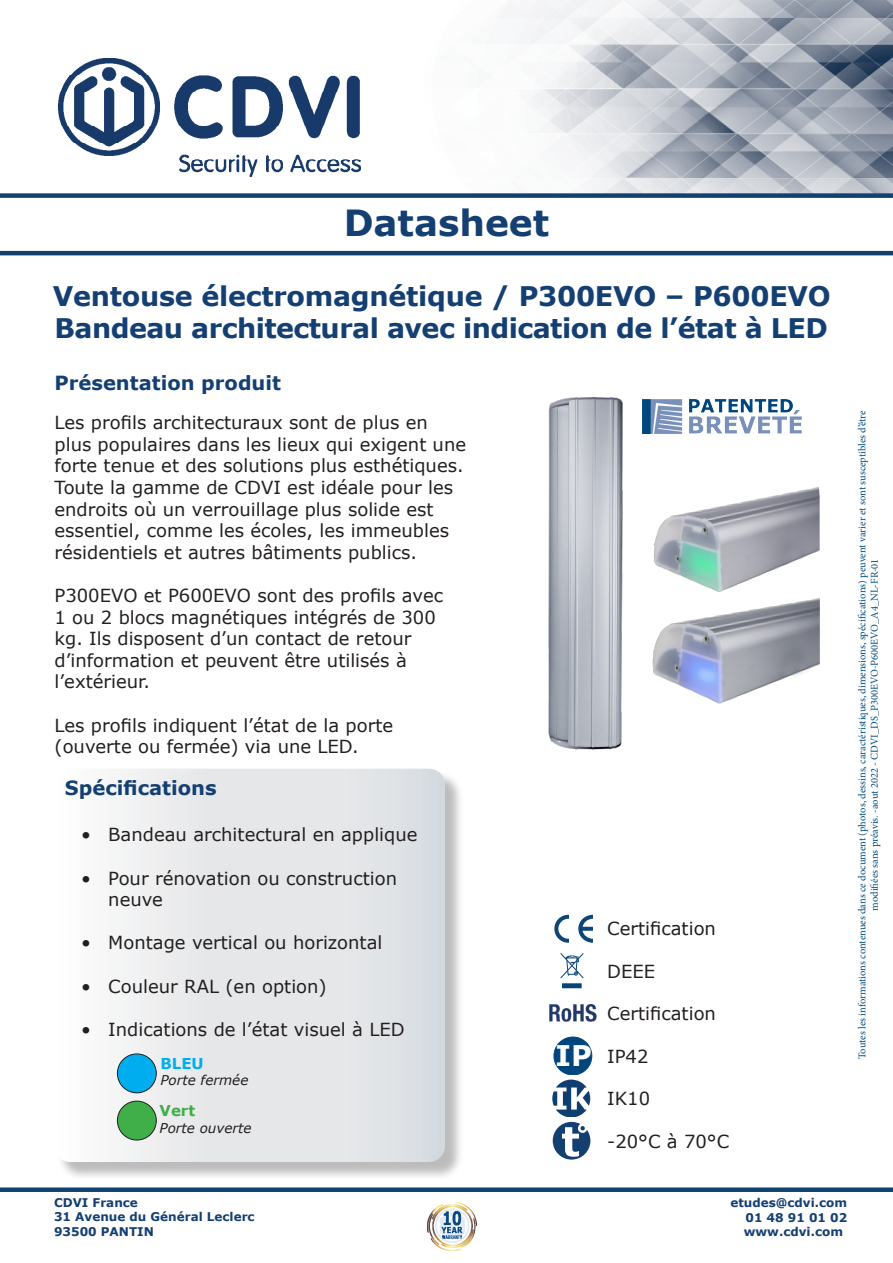
<style>
.page{position:relative;width:893px;height:1263px;background:#fff}
.page>*{position:absolute;margin:0;border:0;box-sizing:border-box;transform-origin:0 0}
.t1{font:700 36px "Verdana";color:#143f72}
.t2{font:700 28.35px "Verdana";color:#fff}
.t3{font:700 27px "Verdana";letter-spacing:-.02em;color:#143f72}
.t4{font:700 19.5px "Verdana";color:#143f72}
.t5{font:18px/21.6px "Verdana";color:#231f20}
.t6{font:700 15px "Verdana";color:#00aeef}
.t7{font:700 15px "Verdana";color:#40ae49}
.t8{font:italic 13.5px "Verdana";color:#231f20}
.t9{font:700 12px/14.4px "Verdana";color:#143f72}
.t10{font:10.5px/12.6px "Minion Pro";color:#014d7f;text-align:center}
</style>
<div class="page">
<img style="left:360px;top:0;width:533px;height:193px">
<div style="left:0;top:193px;width:893px;height:5px;background:#143f72"></div>
<div style="left:0;top:1187px;width:893px;height:5px;background:#0f4372"></div>
<hr style="left:0;top:251px;width:893px;height:4px;background:#143f71">
<img style="left:57px;top:59px;width:303px;height:118px">
<img style="left:548px;top:397px;width:242px;height:353px">
<div style="left:56px;top:771px;width:408px;height:409px;background:#231f20;opacity:.3"></div>
<svg style="left:56px;top:769px;width:389px;height:393px"></svg>
<img style="left:427px;top:1202px;width:50px;height:48px">
<img style="left:628px;top:469px;width:192px;height:121px">
<img style="left:628px;top:590px;width:192px;height:134px">
<img style="left:643px;top:400px;width:159px;height:34px">
<div style="left:117px;top:1054px;width:39px;height:39px;background:#00aeef;border-radius:50%"></div>
<div style="left:117px;top:1053px;width:40px;height:40px;border:1px solid #231f20;border-radius:50%"></div>
<div style="left:117px;top:1101px;width:39px;height:39px;background:#40ae49;border-radius:50%"></div>
<div style="left:117px;top:1101px;width:40px;height:39px;border:1px solid #231f20;border-radius:50%"></div>
<svg style="left:578px;top:915px;width:15px;height:28px"></svg>
<svg style="left:554px;top:915px;width:15px;height:28px"></svg>
<svg style="left:560px;top:953px;width:24px;height:35px"></svg>
<img style="left:549px;top:1004px;width:48px;height:18px">
<div style="left:554px;top:1037px;width:38px;height:38px;background:#00467e;border-radius:50%"></div>
<div style="left:554px;top:1037px;width:38px;height:38px;border:1px solid #00467e;border-radius:50%"></div>
<svg style="left:552px;top:1079px;width:38px;height:80px"></svg>
<p class="t1" style="left:344px;top:197px;width:207px">Datasheet</p>
<p class="t3" style="left:53px;top:277px;width:779px">Ventouse électromagnétique / P300EVO – P600EVO</p>
<p class="t3" style="left:54px;top:309px;width:775px">Bandeau architectural avec indication de l’état à LED</p>
<p class="t4" style="left:55px;top:369px;width:228px">Présentation produit</p>
<p class="t5" style="left:55px;top:412px;width:413px">Les profils architecturaux sont de plus en plus populaires dans les lieux qui exigent une forte tenue et des solutions plus esthétiques.<br>Toute la gamme de CDVI est idéale pour les endroits où un verrouillage plus solide est essentiel, comme les écoles, les immeubles résidentiels et autres bâtiments publics.</p>
<p class="t5" style="left:55px;top:584px;width:390px">P300EVO et P600EVO sont des profils avec 1 ou 2 blocs magnétiques intégrés de 300 kg. Ils disposent d’un contact de retour d’information et peuvent être utilisés à l’extérieur.</p>
<p class="t5" style="left:55px;top:714px;width:340px">Les profils indiquent l’état de la porte (ouverte ou fermée) via une LED.</p>
<p class="t4" style="left:65px;top:774px;width:153px">Spécifications</p>
<p class="t5" style="left:81px;top:824px;width:338px">• Bandeau architectural en applique</p>
<p class="t5" style="left:108px;top:867px;width:290px;text-indent:-27px">• Pour rénovation ou construction neuve</p>
<p class="t5" style="left:81px;top:932px;width:303px">• Montage vertical ou horizontal</p>
<p class="t5" style="left:81px;top:975px;width:247px">• Couleur RAL (en option)</p>
<p class="t5" style="left:81px;top:1018px;width:325px">• Indications de l’état visuel à LED</p>
<p class="t5" style="left:607px;top:917px;width:110px">Certification</p>
<p class="t5" style="left:607px;top:960px;width:50px">DEEE</p>
<p class="t5" style="left:607px;top:1002px;width:110px">Certification</p>
<p class="t6" style="left:160px;top:1053px;width:45px">BLEU</p>
<p class="t8" style="left:160px;top:1071px;width:90px">Porte fermée</p>
<p class="t7" style="left:160px;top:1100px;width:37px">Vert</p>
<p class="t8" style="left:160px;top:1118px;width:94px">Porte ouverte</p>
<p class="t2" style="left:556px;top:1036px;width:38px">IP</p>
<p class="t5" style="left:607px;top:1045px;width:43px">IP42</p>
<p class="t5" style="left:607px;top:1087px;width:44px">IK10</p>
<p class="t5" style="left:607px;top:1130px;width:124px">-20°C à 70°C</p>
<p class="t10" style="left:856px;top:1059px;width:650px;rotate:-90deg">Toutes les informations contenues dans ce document (photos, dessins, caractéristiques, dimensions, spécifications) peuvent varier et sont susceptibles d’être modifiées sans préavis. -aout 2022 - CDVI_DS_P300EVO-P600EVO_A4_NL-FR-01</p>
<p class="t9" style="left:54px;top:1195px;width:202px">CDVI France<br>31 Avenue du Général Leclerc<br>93500 PANTIN</p>
<p class="t9" style="left:744px;top:1195px;width:105px;text-align:justify;text-indent:-13px">etudes@cdvi.com 01 48 91 01 02 www.cdvi.com</p>
</div>
